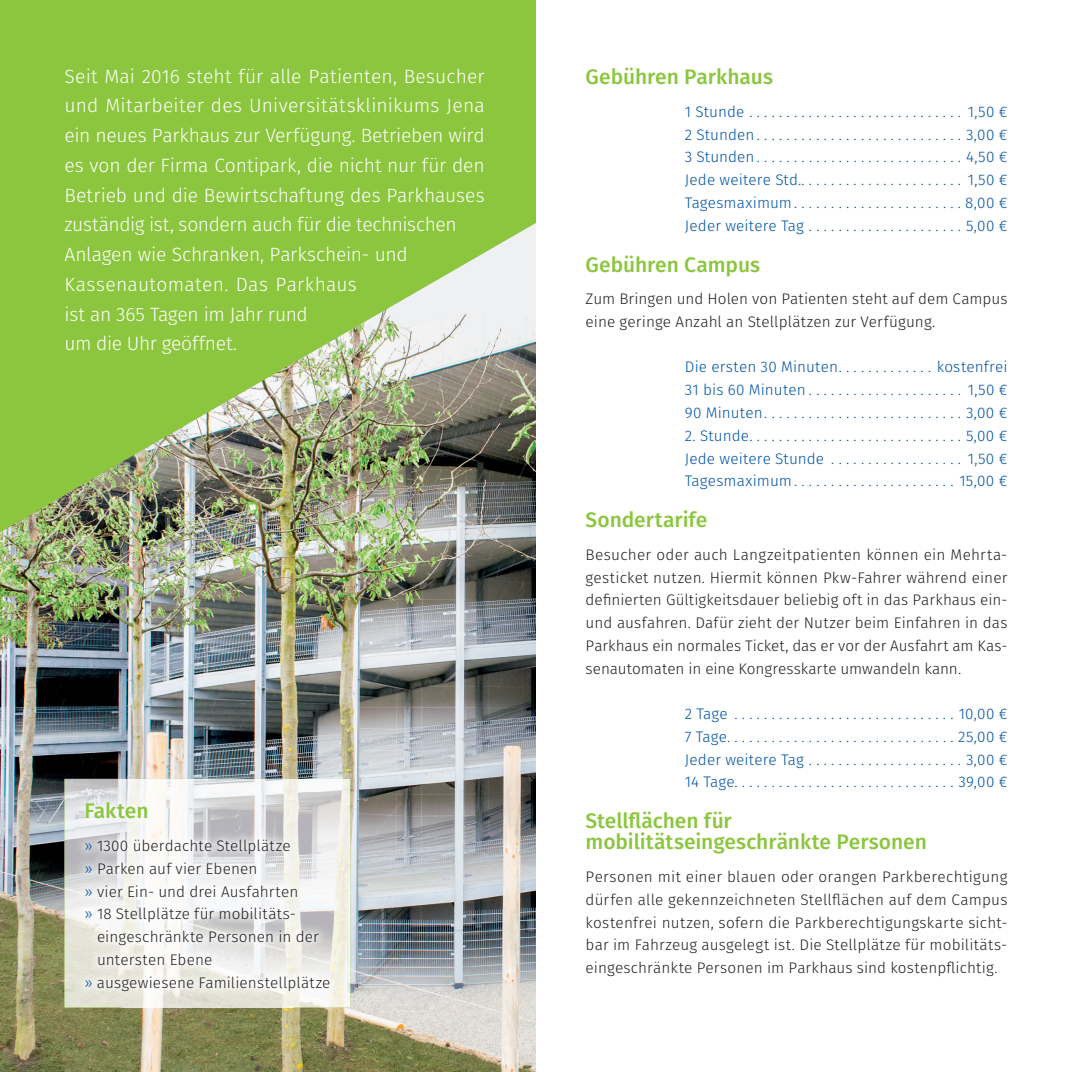
<style>
.page{position:relative;width:1072px;height:1072px;background:#fff}
.page>*{position:absolute;margin:0;border:0;box-sizing:border-box;transform-origin:0 0}
.t1{font:500 21px/21px "Fira Sans";letter-spacing:-.005em;color:#8bc63e}
.t2{font:300 19.25px/29.8px "Fira Sans";color:#fff}
.t3{font:300 15.4px/22.8px "Fira Sans";letter-spacing:.005em;color:#231f20;text-align:justify}
.t4{font:300 15.4px/22.8px "Fira Sans";letter-spacing:.01em;color:#0154a6;text-align:justify}
.s1{color:#0154a6}
</style>
<div class="page">
<div style="left:0;top:0;width:536px;height:223px;background:#8bc63e"></div>
<img style="left:0;top:223px;width:536px;height:848px">
<img style="left:64px;top:779px;width:286px;height:56px">
<img style="left:64px;top:835px;width:57px;height:172px">
<img style="left:293px;top:835px;width:57px;height:172px">
<img style="left:121px;top:1001px;width:172px;height:6px">
<img style="left:75px;top:792px;width:265px;height:209px">
<p class="t2" style="left:64px;top:61px;width:422px">Seit Mai 2016 steht für alle Patienten, Besucher und Mitarbeiter des Universitätsklinikums Jena ein neues Parkhaus zur Verfügung. Betrieben wird es von der Firma Contipark, die nicht nur für den Betrieb und die Bewirtschaftung des Parkhauses zuständig ist, sondern auch für die technischen Anlagen wie Schranken, Parkschein- und Kassenautomaten. Das Parkhaus<br>ist an 365 Tagen im Jahr rund<br>um die Uhr geöffnet.</p>
<h1 class="t1" style="left:84px;top:799px;width:66px">Fakten</h1>
<p class="t3" style="left:84px;top:834px;width:208px"><span class="s1">»</span> 1300 überdachte Stellplätze</p>
<p class="t3" style="left:84px;top:857px;width:174px"><span class="s1">»</span> Parken auf vier Ebenen</p>
<p class="t3" style="left:84px;top:879px;width:215px"><span class="s1">»</span> vier Ein- und drei Ausfahrten</p>
<p class="t3" style="left:84px;top:902px;width:213px"><span class="s1">»</span> 18 Stellplätze für mobilitäts-</p>
<p class="t3" style="left:97px;top:925px;width:223px">eingeschränkte Personen in der</p>
<p class="t3" style="left:97px;top:948px;width:117px">untersten Ebene</p>
<p class="t3" style="left:84px;top:970px;width:248px"><span class="s1">»</span> ausgewiesene Familienstellplätze</p>
<h1 class="t1" style="left:585px;top:65px;width:189px">Gebühren Parkhaus</h1>
<p class="t4" style="left:685px;top:100px;width:324px">1 Stunde . . . . . . . . . . . . . . . . . . . . . . . . . . . . . 1,50 € 2 Stunden . . . . . . . . . . . . . . . . . . . . . . . . . . . . 3,00 € 3 Stunden . . . . . . . . . . . . . . . . . . . . . . . . . . . . 4,50 € Jede weitere Std. . . . . . . . . . . . . . . . . . . . . . . 1,50 € Tagesmaximum . . . . . . . . . . . . . . . . . . . . . . . 8,00 € Jeder weitere Tag . . . . . . . . . . . . . . . . . . . . . 5,00 €</p>
<h1 class="t1" style="left:585px;top:253px;width:176px">Gebühren Campus</h1>
<p class="t3" style="left:585px;top:287px;width:423px">Zum Bringen und Holen von Patienten steht auf dem Campus eine geringe Anzahl an Stellplätzen zur Verfügung.</p>
<p class="t4" style="left:685px;top:355px;width:324px">Die ersten 30 Minuten . . . . . . . . . . . . . kostenfrei 31 bis 60 Minuten . . . . . . . . . . . . . . . . . . . . . 1,50 € 90 Minuten . . . . . . . . . . . . . . . . . . . . . . . . . . . 3,00 €</p>
<p class="t4" style="left:685px;top:424px;width:324px">2. Stunde . . . . . . . . . . . . . . . . . . . . . . . . . . . . . 5,00 € Jede weitere Stunde . . . . . . . . . . . . . . . . . . 1,50 € Tagesmaximum . . . . . . . . . . . . . . . . . . . . . . 15,00 €</p>
<h1 class="t1" style="left:585px;top:508px;width:123px">Sondertarife</h1>
<p class="t3" style="left:585px;top:543px;width:423px">Besucher oder auch Langzeitpatienten können ein Mehrta&shy;gesticket nutzen. Hiermit können Pkw-Fahrer während einer definierten Gültigkeitsdauer beliebig oft in das Parkhaus ein&shy;und ausfahren. Dafür zieht der Nutzer beim Einfahren in das Parkhaus ein normales Ticket, das er vor der Ausfahrt am Kas&shy;senautomaten in eine Kongresskarte umwandeln kann.</p>
<p class="t4" style="left:685px;top:702px;width:324px">2 Tage . . . . . . . . . . . . . . . . . . . . . . . . . . . . . . 10,00 € 7 Tage . . . . . . . . . . . . . . . . . . . . . . . . . . . . . . . 25,00 € Jeder weitere Tag . . . . . . . . . . . . . . . . . . . . . 3,00 € 14 Tage. . . . . . . . . . . . . . . . . . . . . . . . . . . . . . 39,00 €</p>
<h1 class="t1" style="left:585px;top:809px;width:343px">Stellflächen für mobilitätseingeschränkte Personen</h1>
<p class="t3" style="left:585px;top:865px;width:423px">Personen mit einer blauen oder orangen Parkberechtigung dürfen alle gekennzeichneten Stellflächen auf dem Campus kostenfrei nutzen, sofern die Parkberechtigungskarte sicht&shy;bar im Fahrzeug ausgelegt ist. Die Stellplätze für mobilitäts&shy;eingeschränkte Personen im Parkhaus sind kostenpflichtig.</p>
</div>
